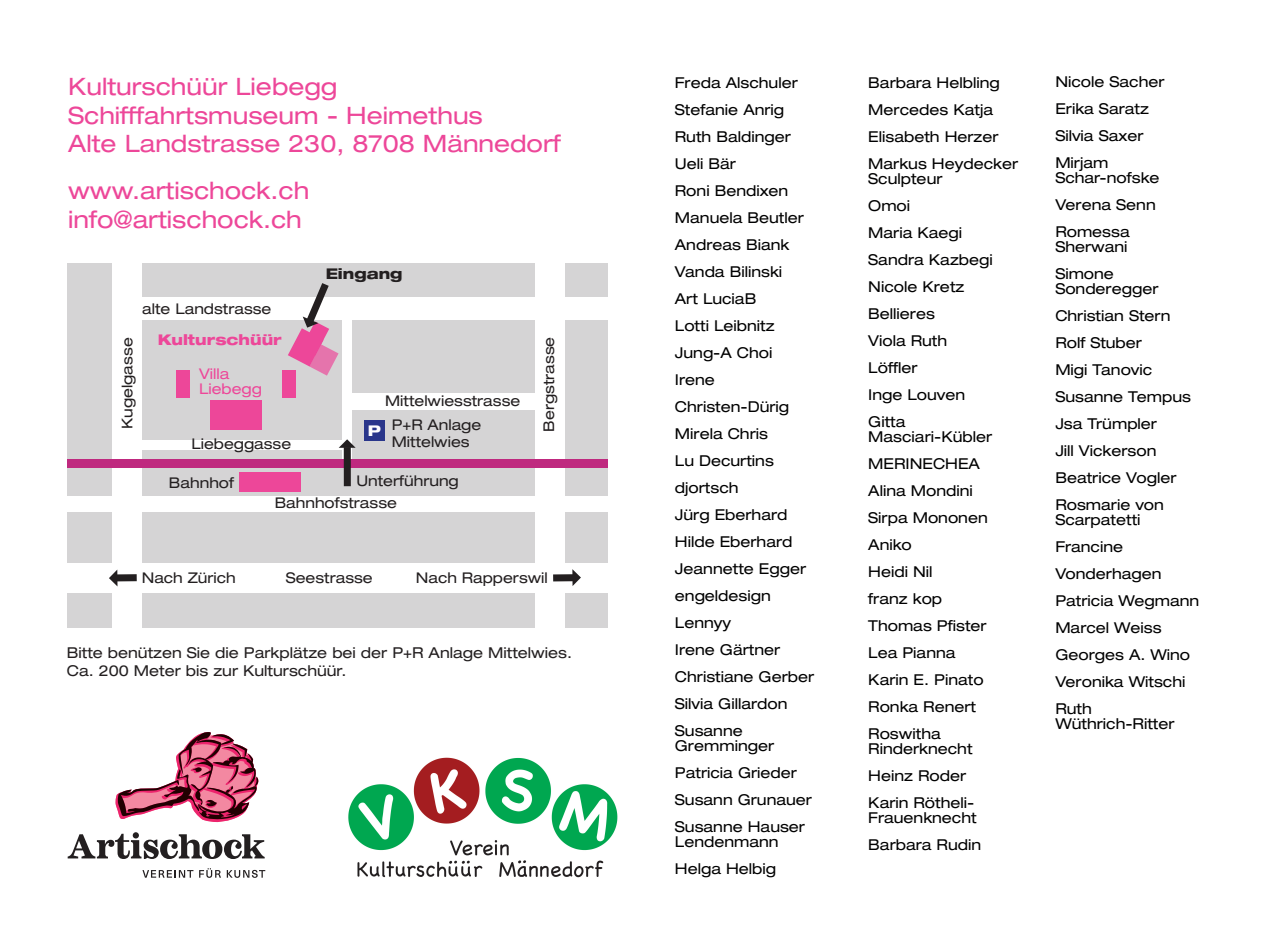
<style>
.page{position:relative;width:1285px;height:944px;background:#fff}
.page>*{position:absolute;margin:0;border:0;box-sizing:border-box;transform-origin:0 0}
.t1{font:expanded 24px/28.8px "Helvetica Neue";color:#ed4799}
.t2{font:expanded 15px/27px "Helvetica Neue";color:#000001}
.t3{font:expanded 15px/18px "Helvetica Neue";color:#231f20}
.t4{font:expanded 14.7px/23.7px "Helvetica Neue";color:#231f20}
.t5{font:800 expanded 14.7px "Helvetica Neue";color:#ed4799}
.t6{font:expanded 14.7px/14.7px "Helvetica Neue";color:#ed4799}
.t7{font:800 expanded 14.7px "Helvetica Neue";color:#231f20}
.t8{font:800 expanded 14.7px "Helvetica Neue";color:#fff}
</style>
<div class="page">
<div style="left:67px;top:263px;width:541px;height:364px;background:#d5d4d5"></div>
<div style="left:113px;top:297px;width:497px;height:23px;background:#fff"></div>
<div style="left:535px;top:260px;width:29px;height:369px;background:#fff"></div>
<div style="left:112px;top:260px;width:30px;height:369px;background:#fff"></div>
<div style="left:123px;top:440px;width:228px;height:10px;background:#fff"></div>
<div style="left:345px;top:393px;width:215px;height:17px;background:#fff"></div>
<div style="left:342px;top:308px;width:10px;height:153px;background:#fff"></div>
<div style="left:61px;top:563px;width:550px;height:29px;background:#fff"></div>
<div style="left:61px;top:496px;width:552px;height:15px;background:#fff"></div>
<div style="left:176px;top:371px;width:14px;height:27px;background:#ed4799"></div>
<div style="left:282px;top:371px;width:13px;height:27px;background:#ed4799"></div>
<div style="left:210px;top:400px;width:52px;height:30px;background:#ed4799"></div>
<div style="left:239px;top:472px;width:62px;height:19px;background:#ed4799"></div>
<div style="left:364px;top:420px;width:20px;height:21px;background:#2a368b"></div>
<div style="left:68px;top:460px;width:539px;height:8px;background:#bf297f"></div>
<svg style="left:288px;top:283px;width:50px;height:93px"></svg>
<div style="left:344px;top:447px;width:7px;height:39px;background:#231f20"></div>
<svg style="left:338px;top:439px;width:17px;height:9px"></svg>
<div style="left:117px;top:574px;width:20px;height:7px;background:#231f20"></div>
<svg style="left:109px;top:570px;width:8px;height:16px"></svg>
<div style="left:553px;top:574px;width:20px;height:7px;background:#231f20"></div>
<svg style="left:572px;top:569px;width:9px;height:17px"></svg>
<svg style="left:115px;top:732px;width:144px;height:90px"></svg>
<svg style="left:142px;top:870px;width:51px;height:8px"></svg>
<svg style="left:199px;top:868px;width:22px;height:10px"></svg>
<svg style="left:227px;top:870px;width:38px;height:8px"></svg>
<svg style="left:68px;top:832px;width:196px;height:27px"></svg>
<img style="left:348px;top:758px;width:269px;height:120px">
<h1 class="t1" style="left:68px;top:71px;width:494px">Kulturschüür Liebegg<br>Schifffahrtsmuseum - Heimethus<br>Alte Landstrasse 230, 8708 Männedorf</h1>
<h1 class="t1" style="left:68px;top:176px;width:242px">www.artischock.ch info@artischock.ch</h1>
<p class="t4" style="left:142px;top:297px;width:131px">alte Landstrasse</p>
<p class="t7" style="left:326px;top:265px;width:78px">Eingang</p>
<p class="t4" style="left:115px;top:429px;width:93px;rotate:-90deg">Kugelgasse</p>
<p class="t5" style="left:158px;top:330px;width:125px">Kulturschüür</p>
<p class="t4" style="left:536px;top:432px;width:96px;rotate:-90deg">Bergstrasse</p>
<p class="t6" style="left:199px;top:367px;width:64px">Villa<br>Liebegg</p>
<p class="t4" style="left:392px;top:389px;width:130px;text-indent:-7px">Mittelwiesstrasse<br>P+R Anlage</p>
<p class="t4" style="left:392px;top:430px;width:79px">Mittelwies</p>
<p class="t8" style="left:367px;top:422px;width:15px">P</p>
<p class="t4" style="left:191px;top:432px;width:101px">Liebeggasse</p>
<p class="t4" style="left:169px;top:471px;width:66px">Bahnhof</p>
<p class="t4" style="left:356px;top:469px;width:104px">Unterführung</p>
<p class="t4" style="left:274px;top:491px;width:124px">Bahnhofstrasse</p>
<p class="t4" style="left:142px;top:565px;width:96px">Nach Zürich</p>
<p class="t4" style="left:286px;top:565px;width:88px">Seestrasse</p>
<p class="t4" style="left:416px;top:565px;width:133px">Nach Rapperswil</p>
<p class="t3" style="left:67px;top:643px;width:506px">Bitte benützen Sie die Parkplätze bei der P+R Anlage Mittelwies.<br>Ca. 200 Meter bis zur Kulturschüür.</p>
<p class="t2" style="left:674px;top:69px;width:141px">Freda Alschuler<br>Stefanie Anrig<br>Ruth Baldinger<br>Ueli Bär<br>Roni Bendixen<br>Manuela Beutler<br>Andreas Biank<br>Vanda Bilinski<br>Art LuciaB<br>Lotti Leibnitz<br>Jung-A Choi<br>Irene<br>Christen-Dürig<br>Mirela Chris<br>Lu Decurtins djortsch<br>Jürg Eberhard<br>Hilde Eberhard<br>Jeannette Egger engeldesign<br>Lennyy<br>Irene Gärtner<br>Christiane Gerber<br>Silvia Gillardon<br>Susanne</p>
<p class="t2" style="left:674px;top:732px;width:139px">Gremminger<br>Patricia Grieder<br>Susann Grunauer<br>Susanne Hauser</p>
<p class="t2" style="left:674px;top:828px;width:105px">Lendenmann<br>Helga Helbig</p>
<p class="t2" style="left:868px;top:69px;width:151px">Barbara Helbling<br>Mercedes Katja<br>Elisabeth Herzer<br>Markus Heydecker</p>
<p class="t2" style="left:868px;top:165px;width:126px">Sculpteur<br>Omoi<br>Maria Kaegi<br>Sandra Kazbegi<br>Nicole Kretz<br>Bellieres<br>Viola Ruth<br>Löffler<br>Inge Louven<br>Gitta</p>
<p class="t2" style="left:868px;top:423px;width:125px">Masciari-Kübler<br>MERINECHEA<br>Alina Mondini<br>Sirpa Mononen<br>Aniko<br>Heidi Nil<br>franz kop<br>Thomas Pfister<br>Lea Pianna<br>Karin E. Pinato<br>Ronka Renert<br>Roswitha</p>
<p class="t2" style="left:868px;top:735px;width:108px">Rinderknecht<br>Heinz Roder<br>Karin Rötheli-</p>
<p class="t2" style="left:868px;top:804px;width:114px">Frauenknecht<br>Barbara Rudin</p>
<p class="t2" style="left:1055px;top:68px;width:111px">Nicole Sacher<br>Erika Saratz<br>Silvia Saxer<br>Mirjam</p>
<p class="t2" style="left:1055px;top:164px;width:106px">Schar-nofske<br>Verena Senn<br>Romessa</p>
<p class="t2" style="left:1055px;top:233px;width:74px">Sherwani<br>Simone</p>
<p class="t2" style="left:1055px;top:275px;width:137px">Sonderegger<br>Christian Stern<br>Rolf Stuber<br>Migi Tanovic<br>Susanne Tempus<br>Jsa Trümpler<br>Jill Vickerson<br>Beatrice Vogler<br>Rosmarie von</p>
<p class="t2" style="left:1055px;top:506px;width:145px">Scarpatetti<br>Francine<br>Vonderhagen<br>Patricia Wegmann<br>Marcel Weiss<br>Georges A. Wino<br>Veronika Witschi<br>Ruth</p>
<p class="t2" style="left:1055px;top:710px;width:121px">Wüthrich-Ritter</p>
</div>
